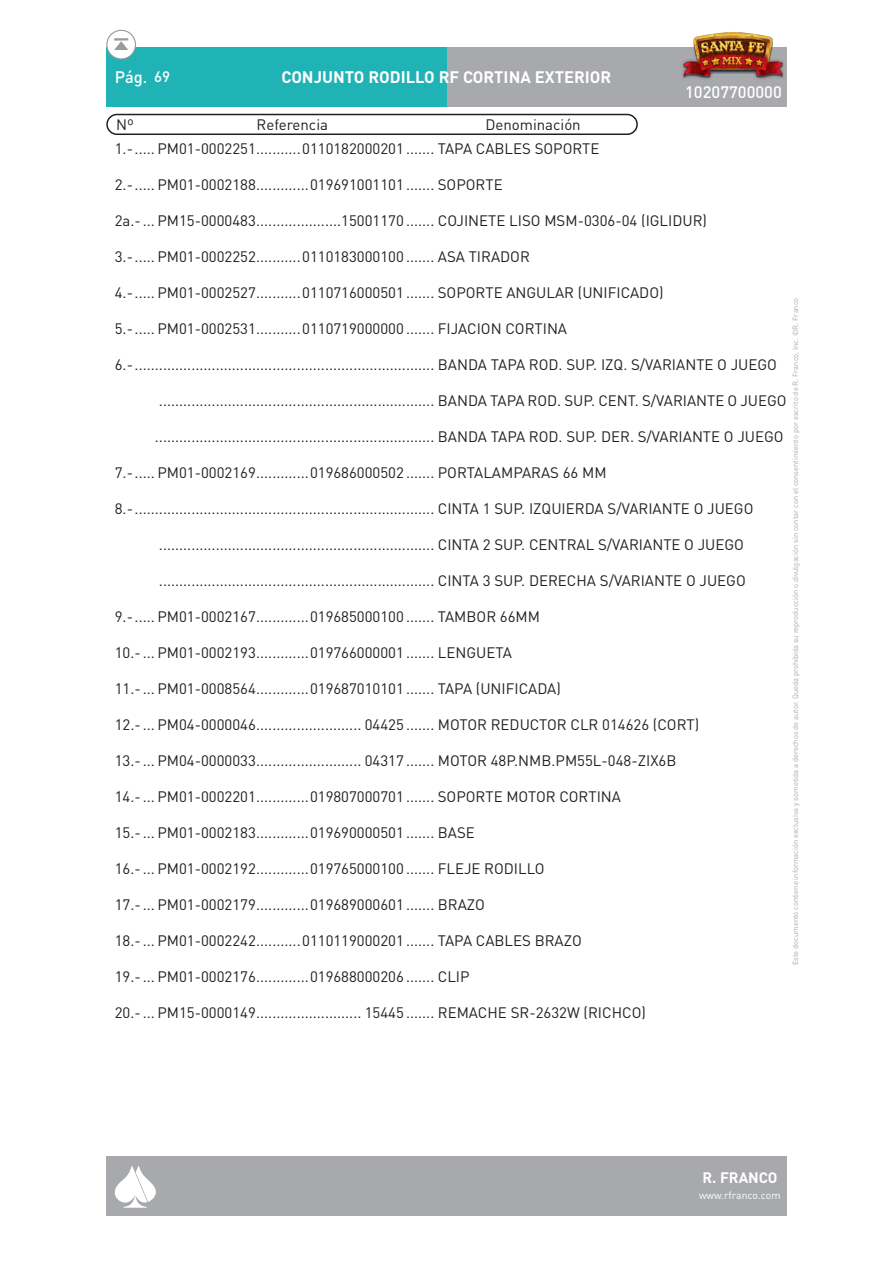
<style>
.page{position:relative;width:893px;height:1263px;background:#fff}
.page>*{position:absolute;margin:0;border:0;box-sizing:border-box;transform-origin:0 0}
.ENCABEZADO_HOJAS_DIN{font:700 16.5px "DIN Pro";color:#fff}
.t1{font:500 16.5px "DIN Pro";color:#fff}
.LISTA_PIEZAS_NAV{font:15px "DIN Pro";color:#231f20}
.t2{font:700 15px "DIN Pro";color:#fff}
.t3{font:10.5px "DIN Pro";color:#fff}
.t4{font:7.5px "DIN Pro";color:#a8a9ad}
.s1{font-size:15px}
</style>
<div class="page">
<div style="left:106px;top:47px;width:681px;height:59px;background:#a8a9ad"></div>
<div style="left:106px;top:1157px;width:681px;height:59px;background:#a8a9ad"></div>
<svg style="left:115px;top:1166px;width:41px;height:42px"></svg>
<div style="left:106px;top:47px;width:340px;height:59px;background:#20b3b6"></div>
<img style="left:682px;top:32px;width:102px;height:47px">
<div style="left:107px;top:30px;width:28px;height:29px;background:#fff;border-radius:50%"></div>
<div style="left:106px;top:30px;width:30px;height:30px;border:1px solid #9a999e;border-radius:50%"></div>
<svg style="left:114px;top:41px;width:14px;height:9px"></svg>
<hr style="left:114px;top:38px;width:14px;height:3px;background:#9a999e">
<div style="left:106px;top:114px;width:532px;height:21px;border:2px solid #231f20;border-radius:10px"></div>
<p class="t1" style="left:115px;top:66px;width:57px">Pág. <span class="s1">69</span></p>
<p class="ENCABEZADO_HOJAS_DIN" style="left:282px;top:66px;width:331px">CONJUNTO RODILLO RF CORTINA EXTERIOR</p>
<p class="LISTA_PIEZAS_NAV" style="left:116px;top:114px;width:19px">Nº</p>
<p class="LISTA_PIEZAS_NAV" style="left:257px;top:114px;width:73px">Referencia</p>
<p class="LISTA_PIEZAS_NAV" style="left:485px;top:114px;width:97px">Denominación</p>
<p class="t1" style="left:685px;top:81px;width:98px">10207700000</p>
<p class="LISTA_PIEZAS_NAV" style="left:115px;top:138px;width:486px">1.-..... PM01-0002251...........0110182000201 ....... TAPA CABLES SOPORTE</p>
<p class="LISTA_PIEZAS_NAV" style="left:115px;top:174px;width:389px">2.-..... PM01-0002188.............019691001101 ....... SOPORTE</p>
<p class="LISTA_PIEZAS_NAV" style="left:115px;top:210px;width:594px">2a.- ... PM15-0000483.....................15001170 ....... COJINETE LISO MSM-0306-04 (IGLIDUR)</p>
<p class="LISTA_PIEZAS_NAV" style="left:115px;top:246px;width:417px">3.-..... PM01-0002252...........0110183000100 ....... ASA TIRADOR</p>
<p class="LISTA_PIEZAS_NAV" style="left:115px;top:282px;width:550px">4.-..... PM01-0002527...........0110716000501 ....... SOPORTE ANGULAR (UNIFICADO)</p>
<p class="LISTA_PIEZAS_NAV" style="left:115px;top:318px;width:454px">5.-..... PM01-0002531...........0110719000000 ....... FIJACION CORTINA</p>
<p class="LISTA_PIEZAS_NAV" style="left:115px;top:354px;width:664px">6.-.......................................................................... BANDA TAPA ROD. SUP. IZQ. S/VARIANTE O JUEGO</p>
<p class="LISTA_PIEZAS_NAV" style="left:159px;top:390px;width:629px">.................................................................... BANDA TAPA ROD. SUP. CENT. S/VARIANTE O JUEGO</p>
<p class="LISTA_PIEZAS_NAV" style="left:155px;top:426px;width:630px">..................................................................... BANDA TAPA ROD. SUP. DER. S/VARIANTE O JUEGO</p>
<p class="LISTA_PIEZAS_NAV" style="left:115px;top:462px;width:493px">7.-..... PM01-0002169.............019686000502 ....... PORTALAMPARAS 66 MM</p>
<p class="LISTA_PIEZAS_NAV" style="left:115px;top:498px;width:640px">8.-.......................................................................... CINTA 1 SUP. IZQUIERDA S/VARIANTE O JUEGO</p>
<p class="LISTA_PIEZAS_NAV" style="left:159px;top:534px;width:587px">.................................................................... CINTA 2 SUP. CENTRAL S/VARIANTE O JUEGO</p>
<p class="LISTA_PIEZAS_NAV" style="left:159px;top:570px;width:588px">.................................................................... CINTA 3 SUP. DERECHA S/VARIANTE O JUEGO</p>
<p class="LISTA_PIEZAS_NAV" style="left:115px;top:606px;width:427px">9.-..... PM01-0002167.............019685000100 ....... TAMBOR 66MM</p>
<p class="LISTA_PIEZAS_NAV" style="left:115px;top:642px;width:399px">10.- ... PM01-0002193.............019766000001 ....... LENGUETA</p>
<p class="LISTA_PIEZAS_NAV" style="left:115px;top:678px;width:448px">11.- ... PM01-0008564.............019687010101 ....... TAPA (UNIFICADA)</p>
<p class="LISTA_PIEZAS_NAV" style="left:115px;top:714px;width:586px">12.- ... PM04-0000046.......................... 04425 ....... MOTOR REDUCTOR CLR 014626 (CORT)</p>
<p class="LISTA_PIEZAS_NAV" style="left:115px;top:750px;width:563px">13.- ... PM04-0000033.......................... 04317 ....... MOTOR 48P.NMB.PM55L-048-ZIX6B</p>
<p class="LISTA_PIEZAS_NAV" style="left:115px;top:786px;width:508px">14.- ... PM01-0002201.............019807000701 ....... SOPORTE MOTOR CORTINA</p>
<p class="LISTA_PIEZAS_NAV" style="left:115px;top:822px;width:362px">15.- ... PM01-0002183.............019690000501 ....... BASE</p>
<p class="LISTA_PIEZAS_NAV" style="left:115px;top:858px;width:431px">16.- ... PM01-0002192.............019765000100 ....... FLEJE RODILLO</p>
<p class="LISTA_PIEZAS_NAV" style="left:115px;top:894px;width:372px">17.- ... PM01-0002179.............019689000601 ....... BRAZO</p>
<p class="LISTA_PIEZAS_NAV" style="left:115px;top:930px;width:468px">18.- ... PM01-0002242...........0110119000201 ....... TAPA CABLES BRAZO</p>
<p class="LISTA_PIEZAS_NAV" style="left:115px;top:966px;width:356px">19.- ... PM01-0002176.............019688000206 ....... CLIP</p>
<p class="LISTA_PIEZAS_NAV" style="left:115px;top:1002px;width:533px">20.- ... PM15-0000149.......................... 15445 ....... REMACHE SR-2632W (RICHCO)</p>
<p class="t4" style="left:790px;top:965px;width:669px;rotate:-90deg">Este documento contiene información exclusiva y sometida a derechos de autor. Queda prohibida su reproducción o divulgación sin contar con el consentimiento por escrito de R. Franco, Inc. ©R. Franco</p>
<p class="t2" style="left:702px;top:1167px;width:76px">R. FRANCO</p>
<p class="t3" style="left:699px;top:1188px;width:83px">www.rfranco.com</p>
</div>
